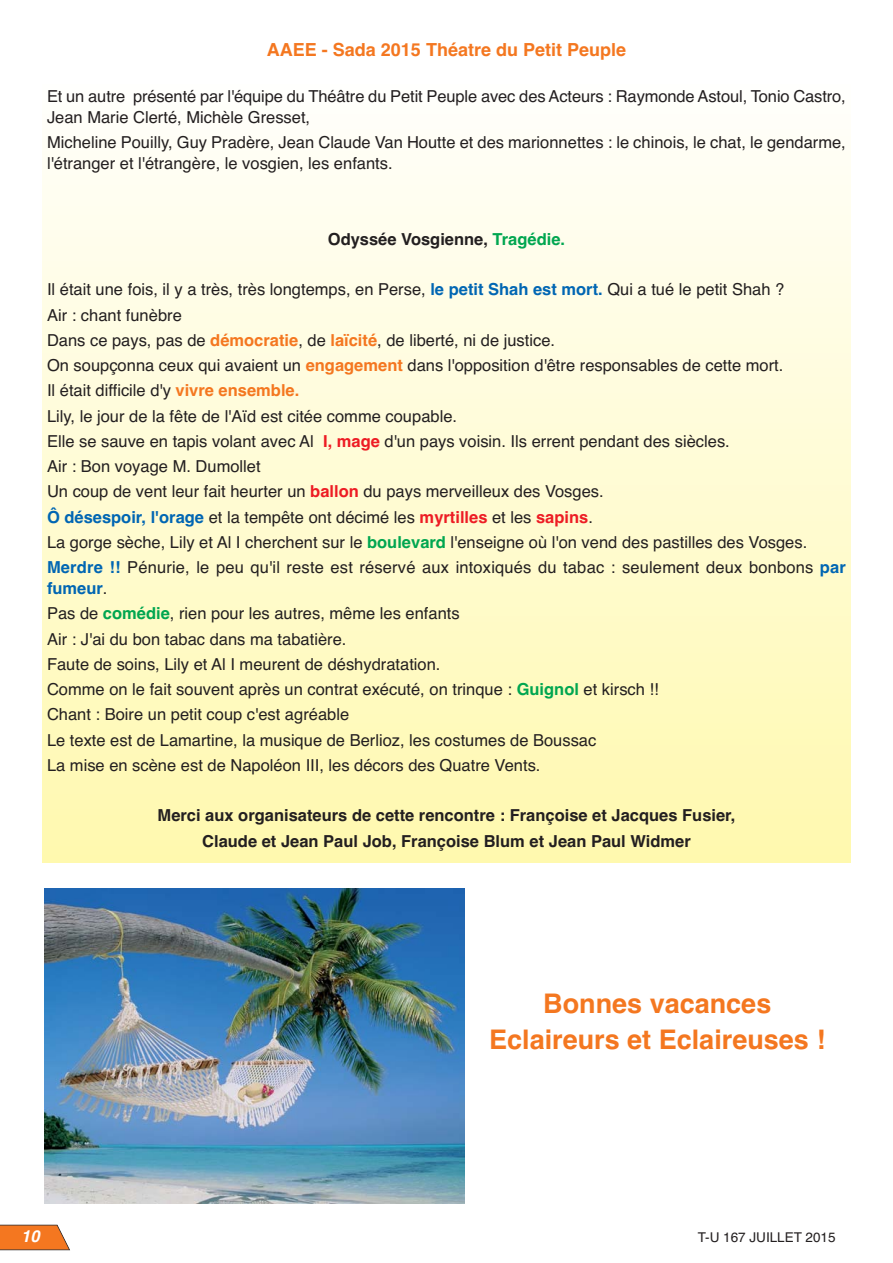
<style>
.page{position:relative;width:893px;height:1263px;background:#fff}
.page>*{position:absolute;margin:0;border:0;box-sizing:border-box;transform-origin:0 0}
.t1{font:700 27px/36.6px "Helvetica";color:#f47720;text-align:center}
.t2{font:700 18px "Helvetica";color:#f47720}
.t3{font:16.5px/25.2px "Helvetica";color:#231f20}
.t4{font:700 16.5px/25.2px "Helvetica";color:#231f20;text-align:center}
.t5{font:italic 700 16.5px "Helvetica";color:#fff}
.t6{font:13.5px "Helvetica";color:#231f20}
.s1{color:#00a650}
.s2{font-weight:700;color:#0066b3}
.s3{font-weight:700;color:#f47720}
.s4{font-weight:700;color:#ed1c24}
.s5{font-weight:700;color:#00a650}
</style>
<div class="page">
<svg style="left:0;top:1225px;width:70px;height:25px;background:#ea7f34"></svg>
<div style="left:43px;top:85px;width:807px;height:777px;background:linear-gradient(to bottom,#fffffc,#fff9af)"></div>
<img style="left:44px;top:888px;width:421px;height:315px">
<p class="t2" style="left:267px;top:43px;width:361px">AAEE - Sada 2015 Théatre du Petit Peuple</p>
<p class="t3" style="left:47px;top:87px;width:800px;line-height:21px">Et un autre présenté par l'équipe du Théâtre du Petit Peuple avec des Acteurs : Raymonde Astoul, Tonio Castro,<br>Jean Marie Clerté, Michèle Gresset,</p>
<p class="t3" style="left:47px;top:133px;width:800px;line-height:21px">Micheline Pouilly, Guy Pradère, Jean Claude Van Houtte et des marionnettes : le chinois, le chat, le gendarme, l'étranger et l'étrangère, le vosgien, les enfants.</p>
<p class="t4" style="left:328px;top:228px;width:239px">Odyssée Vosgienne, <span class="s1">Tragédie.</span></p>
<p class="t3" style="left:47px;top:278px;width:800px">Il était une fois, il y a très, très longtemps, en Perse, <span class="s2">le petit Shah est mort.</span> Qui a tué le petit Shah ?<br>Air : chant funèbre<br>Dans ce pays, pas de <span class="s3">démocratie</span>, de <span class="s3">laïcité</span>, de liberté, ni de justice.<br>On soupçonna ceux qui avaient un <span class="s3">engagement</span> dans l'opposition d'être responsables de cette mort.<br>Il était difficile d'y <span class="s3">vivre ensemble.<br></span>Lily, le jour de la fête de l'Aïd est citée comme coupable.<br>Elle se sauve en tapis volant avec Al <span class="s4">I, mage</span> d'un pays voisin. Ils errent pendant des siècles.<br>Air : Bon voyage M. Dumollet<br>Un coup de vent leur fait heurter un <span class="s4">ballon</span> du pays merveilleux des Vosges.<br><span class="s2">Ô désespoir, l'orage</span> et la tempête ont décimé les <span class="s4">myrtilles</span> et les <span class="s4">sapins</span>.<br>La gorge sèche, Lily et Al I cherchent sur le <span class="s5">boulevard</span> l'enseigne où l'on vend des pastilles des Vosges.<br><span class="s2">Merdre !!</span> Pénurie, le peu qu'il reste est réservé aux intoxiqués du tabac : seulement deux bonbons <span class="s2">par</span></p>
<p class="t3" style="left:47px;top:577px;width:613px"><span class="s2">fumeur</span>.<br>Pas de <span class="s5">comédie</span>, rien pour les autres, même les enfants<br>Air : J'ai du bon tabac dans ma tabatière.<br>Faute de soins, Lily et Al I meurent de déshydratation.<br>Comme on le fait souvent après un contrat exécuté, on trinque : <span class="s5">Guignol</span> et kirsch !!<br>Chant : Boire un petit coup c'est agréable<br>Le texte est de Lamartine, la musique de Berlioz, les costumes de Boussac<br>La mise en scène est de Napoléon III, les décors des Quatre Vents.</p>
<p class="t4" style="left:158px;top:804px;width:579px">Merci aux organisateurs de cette rencontre : Françoise et Jacques Fusier,<br>Claude et Jean Paul Job, Françoise Blum et Jean Paul Widmer</p>
<h1 class="t1" style="left:489px;top:987px;width:338px">Bonnes vacances<br>Eclaireurs et Eclaireuses !</h1>
<p class="t5" style="left:21px;top:1230px;width:23px">10</p>
<p class="t6" style="left:698px;top:1232px;width:139px">T-U 167 JUILLET 2015</p>
</div>
